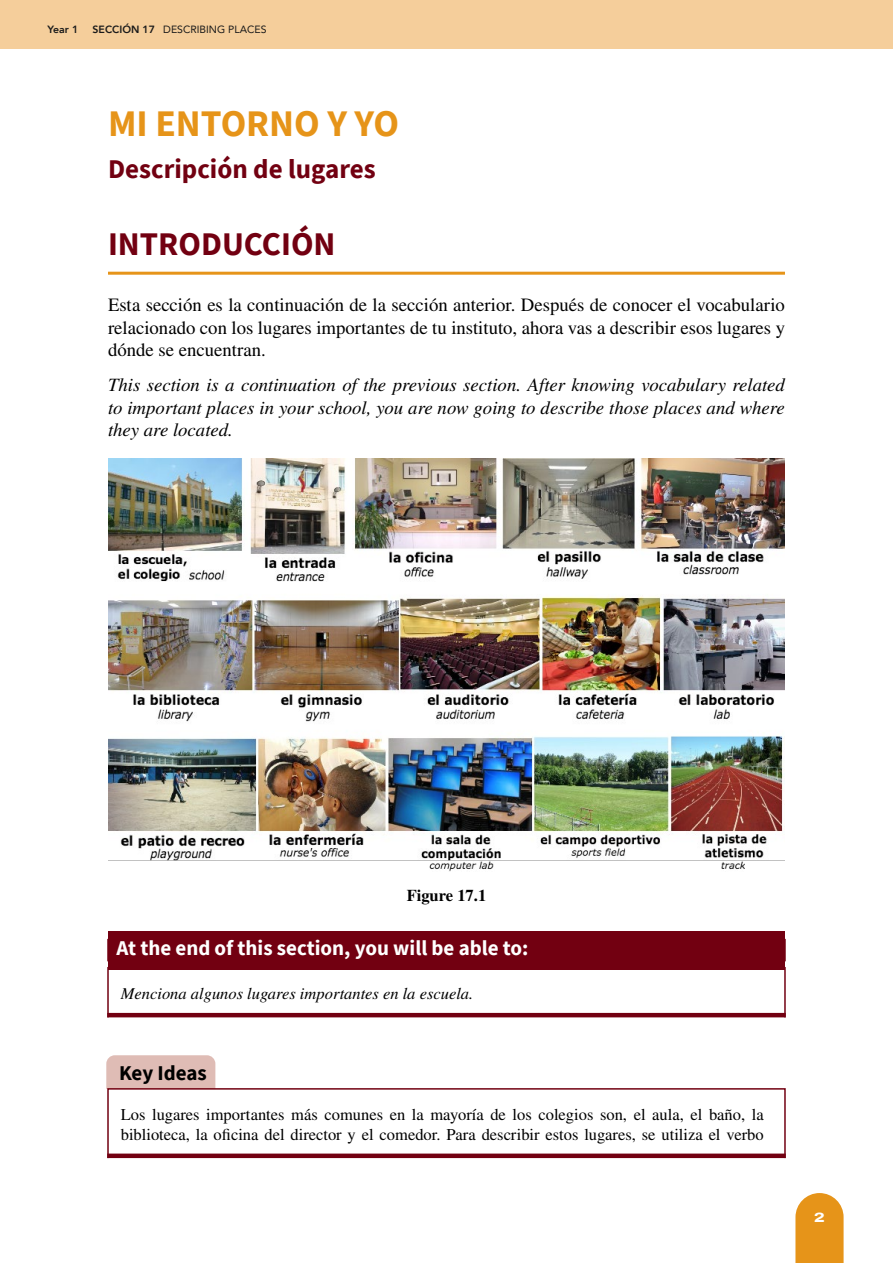
<style>
.page{position:relative;width:893px;height:1263px;background:#fff}
.page>*{position:absolute;margin:0;border:0;box-sizing:border-box;transform-origin:0 0}
.t1{font:700 37.5px "Source Sans Pro";color:#e69419}
.t2{font:700 33px "Source Sans Pro";color:#720011}
.t3{font:700 27px "Source Sans Pro";color:#720011}
.t4{font:700 21px "Source Sans Pro";color:#fff}
.t5{font:700 21px "Source Sans Pro";letter-spacing:-.005em;color:#000}
.t6{font:18.75px/22.5px "STIX General";color:#000;text-align:justify}
.t7{font:italic 18.75px/22.5px "STIX General";color:#000;text-align:justify}
.t8{font:16.5px/19.5px "STIX General";color:#000}
.t9{font:italic 16.5px "STIX General";color:#000}
.t10{font:700 16.5px "STIX General";color:#000}
.t11{font:800 13.5px "Archivo Expanded";color:#fff}
.t12{font:10.5px "Avenir";color:#1a1a1a}
.t13{font:800 10.5px "Avenir";color:#1a1a1a}
.s1{font-weight:800}
</style>
<div class="page">
<div style="left:0;top:0;width:893px;height:49px;background:#f5ce9b"></div>
<svg style="left:795px;top:1193px;width:49px;height:70px;background:#e89d2e"></svg>
<hr style="left:108px;top:272px;width:677px;height:3px;background:#e69419">
<div style="left:108px;top:931px;width:677px;height:38px;background:#720011"></div>
<div style="left:107px;top:967px;width:679px;height:51px;border:2px solid #720011"></div>
<hr style="left:107px;top:1013px;width:679px;height:4px;background:#720011">
<div style="left:106px;top:1055px;width:109px;height:34px;background:#dfbcb5"></div>
<div style="left:107px;top:1088px;width:679px;height:71px;border:2px solid #720011"></div>
<div style="left:107px;top:1153px;width:679px;height:5px;background:#720011"></div>
<img style="left:109px;top:459px;width:675px;height:412px">
<p class="t13" style="left:48px;top:21px;width:32px">Year 1</p>
<p class="t12" style="left:93px;top:21px;width:175px"><span class="s1">SECCIÓN 17</span> DESCRIBING PLACES</p>
<h1 class="t1" style="left:108px;top:98px;width:293px">MI ENTORNO Y YO</h1>
<h3 class="t3" style="left:108px;top:150px;width:269px">Descripción de lugares</h3>
<h2 class="t2" style="left:108px;top:221px;width:229px">INTRODUCCIÓN</h2>
<p class="t6" style="left:108px;top:294px;width:679px">Esta sección es la continuación de la sección anterior. Después de conocer el vocabulario relacionado con los lugares importantes de tu instituto, ahora vas a describir esos lugares y dónde se encuentran.</p>
<p class="t7" style="left:108px;top:373px;width:678px">This section is a continuation of the previous section. After knowing vocabulary related to important places in your school, you are now going to describe those places and where they are located.</p>
<p class="t10" style="left:407px;top:883px;width:81px">Figure 17.1</p>
<p class="t4" style="left:117px;top:934px;width:413px">At the end of this section, you will be able to:</p>
<p class="t9" style="left:121px;top:982px;width:354px">Menciona algunos lugares importantes en la escuela.</p>
<p class="t5" style="left:119px;top:1058px;width:89px">Key Ideas</p>
<p class="t8" style="left:121px;top:1106px;width:644px">Los lugares importantes más comunes en la mayoría de los colegios son, el aula, el baño, la biblioteca, la oficina del director y el comedor. Para describir estos lugares, se utiliza el verbo</p>
<p class="t11" style="left:814px;top:1207px;width:12px">2</p>
</div>
